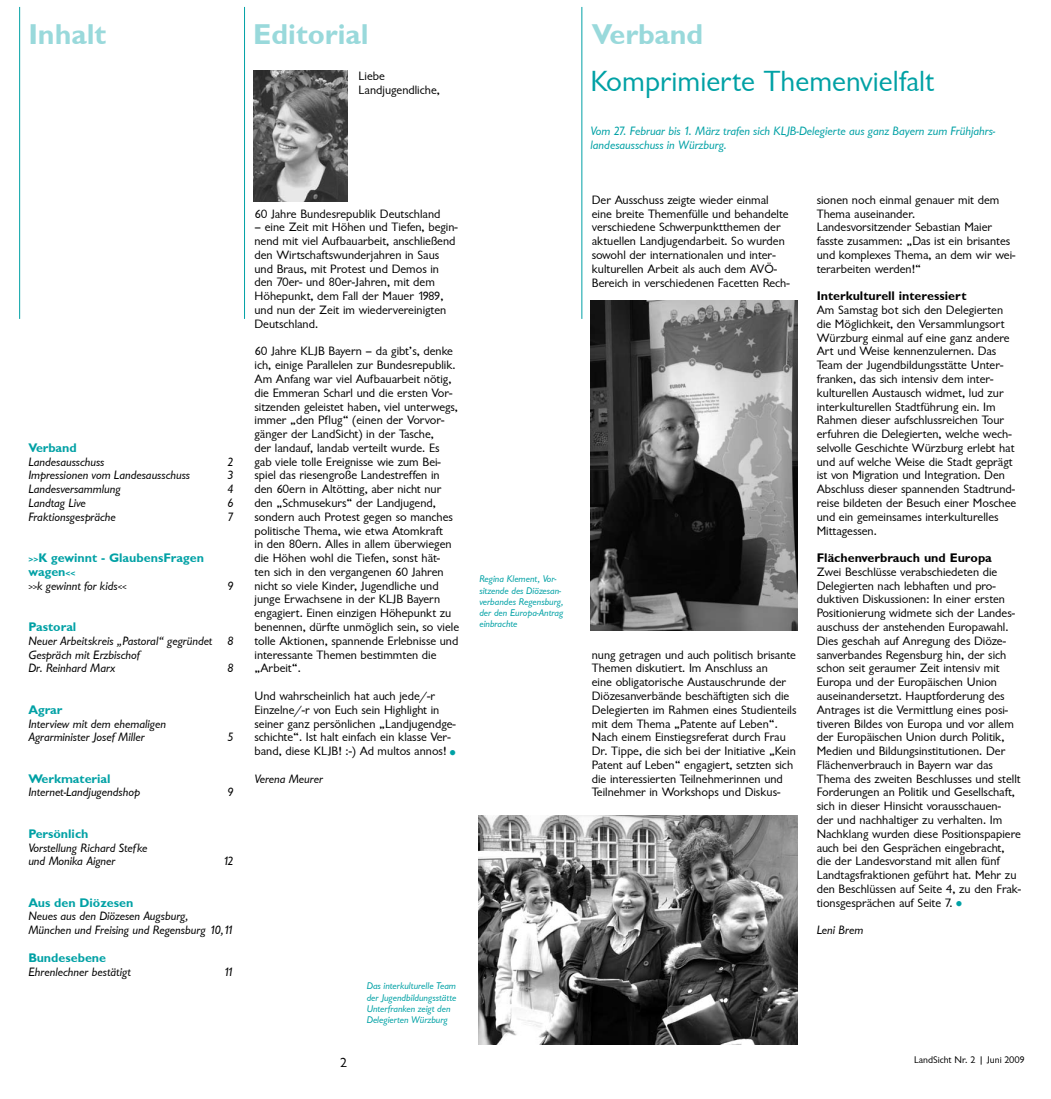
<style>
.page{position:relative;width:1051px;height:1099px;background:#fff}
.page>*{position:absolute;margin:0;border:0;box-sizing:border-box;transform-origin:0 0}
.t1{font:30px "Garrison Sans";color:#00a1a5}
.t2{font:28.75px "Garrison Sans BOLD";color:#99d9db}
.t3{font:13.75px "Garrison Sans";color:#000}
.t4{font:12.5px/13.8px "Garrison Sans";color:#000}
.t5{font:12.5px/13.8px "Garrison Sans ITALIC";color:#000}
.t6{font:12.5px/13.8px "Garrison Sans BOLD";color:#00a1a5}
.t7{font:12.5px/13.8px "Garrison Sans ITALIC";color:#00a1a5}
.t8{font:12.5px "Garrison Sans BOLD";color:#000}
.t9{font:10px/11.2px "Garrison Sans ITALIC";color:#00a1a5}
.t10{font:10px "Garrison Sans";color:#000}
.s1{font-size:7.5px}
.s2{font-size:8.75px}
.s3{font-size:18.75px;color:#00a1a5}
</style>
<div class="page">
<hr style="left:19px;top:7px;width:1px;height:312px;background:#00a1a5">
<hr style="left:244px;top:7px;width:1px;height:312px;background:#00a1a5">
<hr style="left:581px;top:7px;width:1px;height:312px;background:#00a1a5">
<img style="left:253px;top:71px;width:95px;height:131px">
<img style="left:590px;top:300px;width:207px;height:330px">
<img style="left:478px;top:815px;width:319px;height:229px">
<h2 class="t2" style="left:28px;top:18px;width:79px">Inhalt</h2>
<h2 class="t2" style="left:253px;top:18px;width:117px">Editorial</h2>
<h2 class="t2" style="left:591px;top:18px;width:113px">Verband</h2>
<p class="t6" style="left:28px;top:441px;width:50px">Verband</p>
<p class="t5" style="left:28px;top:455px;width:78px">Landesausschuss</p>
<p class="t5" style="left:227px;top:455px;width:8px">2</p>
<p class="t5" style="left:28px;top:468px;width:163px">Impressionen vom Landesausschuss</p>
<p class="t5" style="left:227px;top:468px;width:8px">3</p>
<p class="t5" style="left:28px;top:482px;width:94px">Landesversammlung</p>
<p class="t5" style="left:227px;top:482px;width:8px">4</p>
<p class="t5" style="left:28px;top:496px;width:59px">Landtag Live</p>
<p class="t5" style="left:227px;top:496px;width:8px">6</p>
<p class="t5" style="left:28px;top:510px;width:89px">Fraktionsgespräche</p>
<p class="t5" style="left:227px;top:510px;width:8px">7</p>
<p class="t6" style="left:28px;top:551px;width:177px"><span class="s1">&gt;&gt;</span>K gewinnt - GlaubensFragen wagen<span class="s1">&lt;&lt;</span></p>
<p class="t5" style="left:28px;top:579px;width:100px"><span class="s2">&gt;&gt;</span>k gewinnt for kids<span class="s2">&lt;&lt;</span></p>
<p class="t5" style="left:227px;top:579px;width:8px">9</p>
<p class="t6" style="left:28px;top:620px;width:49px">Pastoral</p>
<p class="t5" style="left:28px;top:634px;width:206px">Neuer Arbeitskreis „Pastoral“ gegründet 8<br>Gespräch mit Erzbischof<br>Dr. Reinhard Marx</p>
<p class="t5" style="left:227px;top:661px;width:8px">8</p>
<p class="t6" style="left:28px;top:702px;width:36px">Agrar</p>
<p class="t5" style="left:28px;top:716px;width:139px">Interview mit dem ehemaligen<br>Agrarminister Josef Miller</p>
<p class="t5" style="left:227px;top:730px;width:8px">5</p>
<p class="t6" style="left:28px;top:771px;width:84px">Werkmaterial</p>
<p class="t5" style="left:28px;top:785px;width:113px">Internet-Landjugendshop</p>
<p class="t5" style="left:227px;top:785px;width:8px">9</p>
<p class="t6" style="left:28px;top:826px;width:62px">Persönlich</p>
<p class="t5" style="left:28px;top:840px;width:121px">Vorstellung Richard Stefke und Monika Aigner</p>
<p class="t5" style="left:223px;top:854px;width:12px">12</p>
<p class="t6" style="left:28px;top:895px;width:106px">Aus den Diözesen</p>
<p class="t5" style="left:28px;top:909px;width:206px">Neues aus den Diözesen Augsburg,<br>München und Freising und Regensburg 10,11</p>
<p class="t6" style="left:28px;top:950px;width:79px">Bundesebene</p>
<p class="t5" style="left:28px;top:964px;width:104px">Ehrenlechner bestätigt</p>
<p class="t5" style="left:224px;top:964px;width:11px">11</p>
<p class="t4" style="left:358px;top:69px;width:83px">Liebe<br>Landjugendliche,</p>
<p class="t4" style="left:254px;top:207px;width:187px">60 Jahre Bundesrepublik Deutschland</p>
<p class="t4" style="left:254px;top:221px;width:205px">– eine Zeit mit Höhen und Tiefen, begin&shy;nend mit viel Aufbauarbeit, anschließend den Wirtschaftswunderjahren in Saus und Braus, mit Protest und Demos in den 70er- und 80er-Jahren, mit dem Höhepunkt, dem Fall der Mauer 1989, und nun der Zeit im wiedervereinigten Deutschland.</p>
<p class="t4" style="left:254px;top:345px;width:206px">60 Jahre KLJB Bayern – da gibt’s, denke ich, einige Parallelen zur Bundesrepublik.<br>Am Anfang war viel Aufbauarbeit nötig, die Emmeran Scharl und die ersten Vor&shy;sitzenden geleistet haben, viel unterwegs, immer „den Pflug“ (einen der Vorvor&shy;gänger der LandSicht) in der Tasche,<br>der landauf, landab verteilt wurde. Es gab viele tolle Ereignisse wie zum Bei&shy;spiel das riesengroße Landestreffen in den 60ern in Altötting, aber nicht nur den „Schmusekurs“ der Landjugend, sondern auch Protest gegen so manches politische Thema, wie etwa Atomkraft<br>in den 80ern. Alles in allem überwiegen die Höhen wohl die Tiefen, sonst hät-<br>ten sich in den vergangenen 60 Jahren nicht so viele Kinder, Jugendliche und junge Erwachsene in der KLJB Bayern engagiert. Einen einzigen Höhepunkt zu benennen, dürfte unmöglich sein, so viele tolle Aktionen, spannende Erlebnisse und interessante Themen bestimmten die „Arbeit“.</p>
<p class="t4" style="left:254px;top:689px;width:206px">Und wahrscheinlich hat auch jede/-r Einzelne/-r von Euch sein Highlight in seiner ganz persönlichen „Landjugendge&shy;schichte“. Ist halt einfach ein klasse Ver&shy;band, diese KLJB! :-) Ad multos annos!<span class="s3">•</span></p>
<p class="t5" style="left:254px;top:771px;width:70px">Verena Meurer</p>
<p class="t9" style="left:479px;top:573px;width:85px">Regina Klement, Vor&shy;sitzende des Diözesan&shy;verbandes Regensburg, der den Europa-Antrag einbrachte</p>
<p class="t9" style="left:366px;top:980px;width:91px">Das interkulturelle Team der Jugendbildungsstätte<br>Unterfranken zeigt den<br>Delegierten Würzburg</p>
<h1 class="t1" style="left:590px;top:65px;width:345px">Komprimierte Themenvielfalt</h1>
<p class="t7" style="left:590px;top:124px;width:406px">Vom 27. Februar bis 1. März trafen sich KLJB-Delegierte aus ganz Bayern zum Frühjahrs&shy;landesausschuss in Würzburg.</p>
<p class="t4" style="left:591px;top:193px;width:199px">Der Ausschuss zeigte wieder einmal eine breite Themenfülle und behandelte verschiedene Schwerpunktthemen der aktuellen Landjugendarbeit. So wurden sowohl der internationalen und inter&shy;kulturellen Arbeit als auch dem AVÖ-Bereich in verschiedenen Facetten Rech-</p>
<p class="t4" style="left:591px;top:648px;width:206px">nung getragen und auch politisch brisante Themen diskutiert. Im Anschluss an<br>eine obligatorische Austauschrunde der Diözesanverbände beschäftigten sich die Delegierten im Rahmen eines Studienteils mit dem Thema „Patente auf Leben“.<br>Nach einem Einstiegsreferat durch Frau Dr. Tippe, die sich bei der Initiative „Kein Patent auf Leben“ engagiert, setzten sich die interessierten Teilnehmerinnen und Teilnehmer in Workshops und Diskus-</p>
<p class="t4" style="left:816px;top:193px;width:200px">sionen noch einmal genauer mit dem<br>Thema auseinander.<br>Landesvorsitzender Sebastian Maier fasste zusammen: „Das ist ein brisantes und komplexes Thema, an dem wir wei&shy;terarbeiten werden!“</p>
<p class="t8" style="left:816px;top:289px;width:151px">Interkulturell interessiert</p>
<p class="t4" style="left:816px;top:303px;width:201px">Am Samstag bot sich den Delegierten die Möglichkeit, den Versammlungsort Würzburg einmal auf eine ganz andere Art und Weise kennenzulernen. Das Team der Jugendbildungsstätte Unter&shy;franken, das sich intensiv dem inter&shy;kulturellen Austausch widmet, lud zur interkulturellen Stadtführung ein. Im Rahmen dieser aufschlussreichen Tour erfuhren die Delegierten, welche wech&shy;selvolle Geschichte Würzburg erlebt hat und auf welche Weise die Stadt geprägt ist von Migration und Integration. Den Abschluss dieser spannenden Stadtrund&shy;reise bildeten der Besuch einer Moschee und ein gemeinsames interkulturelles Mittagessen.</p>
<p class="t8" style="left:816px;top:551px;width:177px">Flächenverbrauch und Europa</p>
<p class="t4" style="left:816px;top:565px;width:206px">Zwei Beschlüsse verabschiedeten die Delegierten nach lebhaften und pro&shy;duktiven Diskussionen: In einer ersten Positionierung widmete sich der Landes&shy;auschuss der anstehenden Europawahl.<br>Dies geschah auf Anregung des Diöze&shy;sanverbandes Regensburg hin, der sich schon seit geraumer Zeit intensiv mit Europa und der Europäischen Union auseinandersetzt. Hauptforderung des Antrages ist die Vermittlung eines posi&shy;tiveren Bildes von Europa und vor allem der Europäischen Union durch Politik, Medien und Bildungsinstitutionen. Der Flächenverbrauch in Bayern war das Thema des zweiten Beschlusses und stellt Forderungen an Politik und Gesellschaft, sich in dieser Hinsicht vorausschauen-<br>der und nachhaltiger zu verhalten. Im Nachklang wurden diese Positionspapiere auch bei den Gesprächen eingebracht, die der Landesvorstand mit allen fünf Landtagsfraktionen geführt hat. Mehr zu den Beschlüssen auf Seite 4, zu den Frak&shy;tionsgesprächen auf Seite 7.<span class="s3">•</span></p>
<p class="t5" style="left:816px;top:923px;width:48px">Leni Brem</p>
<p class="t3" style="left:340px;top:1055px;width:9px">2</p>
<p class="t10" style="left:913px;top:1054px;width:112px">LandSicht Nr. 2 | Juni 2009</p>
</div>
